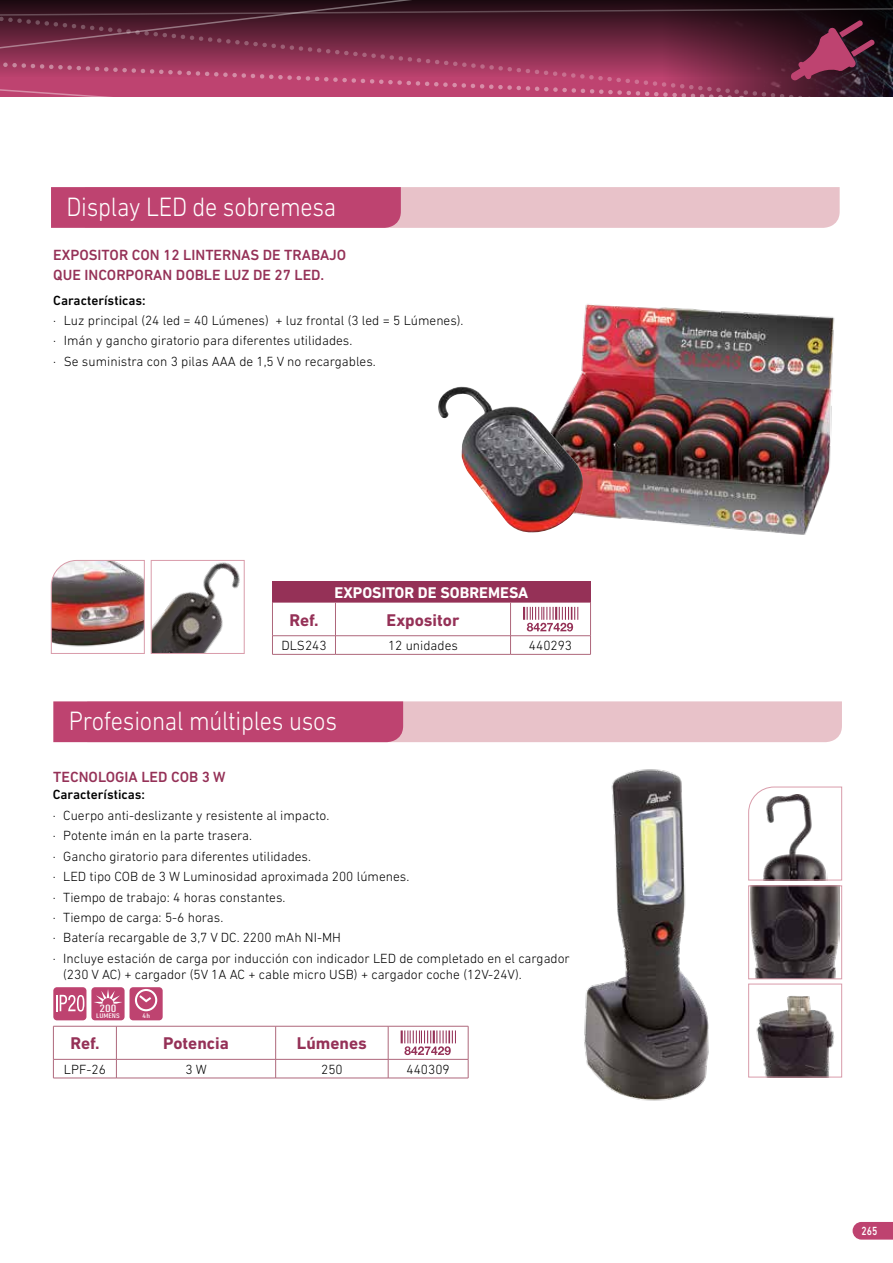
<style>
.page{position:relative;width:893px;height:1263px;background:#fff}
.page>*{position:absolute;margin:0;border:0;box-sizing:border-box;transform-origin:0 0}
.t1{font:300 27px "DIN Next LT Pro";letter-spacing:-.01em;color:#fff;scale:.9 1}
.t2{font:700 17.25px "DIN Next LT Pro";color:#953157}
.t3{font:700 15.75px "DIN Next LT Pro";color:#fff}
.t4{font:500 15px/19.5px "DIN Next LT Pro";color:#953157}
.t5{font:300 13.5px/20.4px "DIN Next LT Pro";color:#000}
.t6{font:500 13.5px "DIN Next LT Pro";color:#000}
.t7{font:500 12px "DIN Next LT Pro";color:#fff;scale:.8 1}
.t8{font:condensed 10.8px "DIN Next LT Pro";color:#fff;scale:1.36 1}
.t9{font:condensed 6.75px "DIN Next LT Pro";color:#fff;scale:1.36 1}
</style>
<div class="page">
<svg style="left:516px;top:0;width:300px;height:7px;background:#1b090f"></svg>
<div style="left:0;top:0;width:516px;height:7px;background:#200b13"></div>
<svg style="left:853px;top:1222px;width:40px;height:17px"></svg>
<svg style="left:0;top:7px;width:893px;height:90px;background:#782d49"></svg>
<img style="left:584px;top:769px;width:125px;height:332px">
<svg style="left:51px;top:187px;width:789px;height:41px;background:#d58aa2"></svg>
<svg style="left:53px;top:701px;width:789px;height:41px;background:#d58ba2"></svg>
<hr style="left:53px;top:1078px;width:63px;height:1px;background:#ae677b">
<hr style="left:116px;top:1078px;width:160px;height:1px;background:#ae677b">
<hr style="left:276px;top:1078px;width:112px;height:1px;background:#ae677b">
<hr style="left:388px;top:1078px;width:80px;height:1px;background:#ae677b">
<svg style="left:53px;top:1026px;width:416px;height:52px"></svg>
<div style="left:272px;top:581px;width:318px;height:22px;background:#953157"></div>
<hr style="left:272px;top:654px;width:63px;height:1px;background:#ae677b">
<hr style="left:335px;top:654px;width:175px;height:1px;background:#ae677b">
<hr style="left:510px;top:654px;width:81px;height:1px;background:#ae677b">
<svg style="left:272px;top:603px;width:319px;height:51px"></svg>
<div style="left:53px;top:987px;width:33px;height:33px;background:#be4370;border-radius:4px"></div>
<svg style="left:56px;top:995px;width:28px;height:16px"></svg>
<img style="left:574px;top:304px;width:261px;height:231px">
<img style="left:438px;top:387px;width:145px;height:147px">
<img style="left:51px;top:560px;width:94px;height:94px">
<img style="left:153px;top:562px;width:87px;height:90px">
<div style="left:151px;top:560px;width:93px;height:94px;border:1px solid #d99caa"></div>
<svg style="left:748px;top:786px;width:94px;height:95px"></svg>
<img style="left:750px;top:887px;width:90px;height:90px">
<div style="left:748px;top:885px;width:94px;height:94px;border:1px solid #d99caa"></div>
<img style="left:756px;top:995px;width:79px;height:80px">
<div style="left:748px;top:984px;width:94px;height:93px;border:1px solid #d99caa"></div>
<svg style="left:91px;top:987px;width:72px;height:33px;background:#ca678b"></svg>
<h1 class="t1" style="left:66px;top:191px;width:301px">Display LED de sobremesa</h1>
<p class="t4" style="left:53px;top:245px;width:294px">EXPOSITOR CON 12 LINTERNAS DE TRABAJO<br>QUE INCORPORAN DOBLE LUZ DE 27 LED.</p>
<p class="t6" style="left:53px;top:292px;width:94px">Características:</p>
<p class="t5" style="left:53px;top:310px;width:412px">· Luz principal (24 led = 40 Lúmenes) + luz frontal (3 led = 5 Lúmenes). · Imán y gancho giratorio para diferentes utilidades.<br>· Se suministra con 3 pilas AAA de 1,5 V no recargables.</p>
<p class="t3" style="left:335px;top:583px;width:195px">EXPOSITOR DE SOBREMESA</p>
<p class="t2" style="left:290px;top:610px;width:31px">Ref.</p>
<p class="t2" style="left:387px;top:610px;width:74px">Expositor</p>
<p class="t5" style="left:281px;top:635px;width:47px">DLS243</p>
<p class="t5" style="left:388px;top:635px;width:71px">12 unidades</p>
<p class="t5" style="left:529px;top:635px;width:45px">440293</p>
<h1 class="t1" style="left:69px;top:705px;width:300px">Profesional múltiples usos</h1>
<p class="t4" style="left:53px;top:767px;width:174px">TECNOLOGIA LED COB 3 W</p>
<p class="t6" style="left:53px;top:787px;width:94px">Características:</p>
<p class="t5" style="left:53px;top:805px;width:519px">· Cuerpo anti-deslizante y resistente al impacto.<br>· Potente imán en la parte trasera.<br>· Gancho giratorio para diferentes utilidades.<br>· LED tipo COB de 3 W Luminosidad aproximada 200 lúmenes.<br>· Tiempo de trabajo: 4 horas constantes.<br>· Tiempo de carga: 5-6 horas.<br>· Batería recargable de 3,7 V DC. 2200 mAh NI-MH<br>· Incluye estación de carga por inducción con indicador LED de completado en el cargador</p>
<p class="t5" style="left:63px;top:964px;width:460px">(230 V AC) + cargador (5V 1A AC + cable micro USB) + cargador coche (12V-24V).</p>
<p class="t9" style="left:96px;top:1012px;width:19px">LUMENS</p>
<p class="t8" style="left:99px;top:1002px;width:14px">200</p>
<p class="t9" style="left:143px;top:1012px;width:7px">4h</p>
<p class="t2" style="left:71px;top:1033px;width:31px">Ref.</p>
<p class="t2" style="left:163px;top:1033px;width:67px">Potencia</p>
<p class="t2" style="left:297px;top:1033px;width:71px">Lúmenes</p>
<p class="t5" style="left:64px;top:1059px;width:43px">LPF-26</p>
<p class="t5" style="left:185px;top:1059px;width:23px">3 W</p>
<p class="t5" style="left:321px;top:1059px;width:23px">250</p>
<p class="t5" style="left:407px;top:1059px;width:45px">440309</p>
<p class="t7" style="left:862px;top:1223px;width:21px">265</p>
</div>
